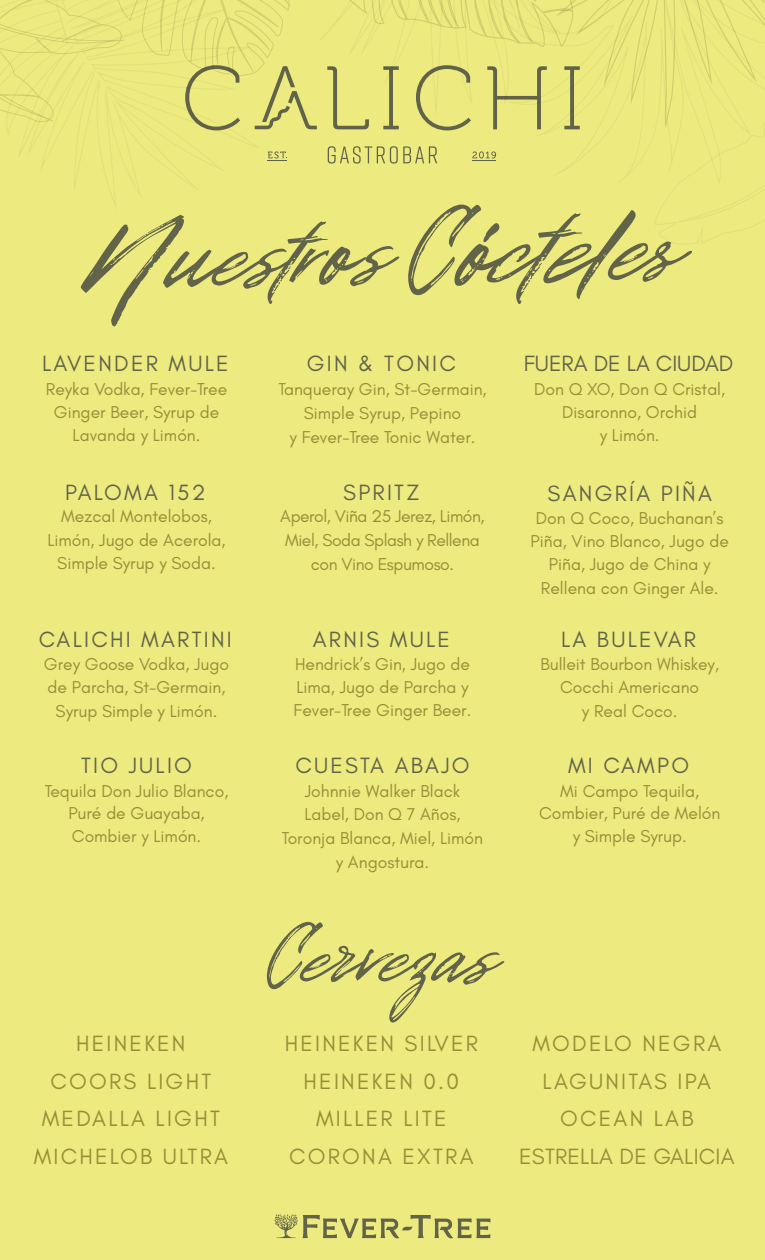
<style>
.page{position:relative;width:765px;height:1260px;background:#edea80}
.page>*{position:absolute;margin:0;border:0;box-sizing:border-box;transform-origin:0 0}
.t1{font:151.38px "Disruptors Script";color:#626449}
.t2{font:125px "Disruptors Script";letter-spacing:-.01em;color:#626449}
.t3{font:22.5px/37.5px "Glacial Indifference";letter-spacing:.1em;color:#978f38;text-align:center}
.t4{font:22.5px "Glacial Indifference";letter-spacing:.1em;color:#626449}
.t5{font:22.5px "Glacial Indifference";color:#626449}
.t6{font:17.5px/22.8px "Glacial Indifference";color:#978f38;text-align:center}
.t7{font:17.5px/23.8px "Glacial Indifference";letter-spacing:-.025em;color:#978f38;text-align:center}
.s1{font-size:166.5px}
</style>
<div class="page">
<svg style="left:274px;top:1214px;width:217px;height:24px"></svg>
<svg style="left:0;top:0;width:765px;height:164px"></svg>
<h1 class="t1" style="left:82px;top:181px;width:598px;rotate:-1deg">Nuestros<span class="s1">Cócteles</span></h1>
<p class="t4" style="left:42px;top:351px;width:188px">LAVENDER MULE</p>
<p class="t6" style="left:46px;top:378px;width:183px">Reyka Vodka, Fever-Tree<br>Ginger Beer, Syrup de<br>Lavanda y Limón.</p>
<p class="t4" style="left:65px;top:479px;width:142px">PALOMA 152</p>
<p class="t6" style="left:47px;top:505px;width:180px;line-height:23.4px">Mezcal Montelobos,<br>Limón, Jugo de Acerola,<br>Simple Syrup y Soda.</p>
<p class="t4" style="left:39px;top:626px;width:194px">CALICHI MARTINI</p>
<p class="t6" style="left:44px;top:653px;width:187px;line-height:23.4px">Grey Goose Vodka, Jugo de Parcha, St-Germain,<br>Syrup Simple y Limón.</p>
<p class="t4" style="left:81px;top:753px;width:112px">TIO JULIO</p>
<p class="t6" style="left:45px;top:780px;width:185px">Tequila Don Julio Blanco,<br>Puré de Guayaba,<br>Combier y Limón.</p>
<p class="t4" style="left:307px;top:351px;width:150px">GIN &amp; TONIC</p>
<p class="t6" style="left:278px;top:378px;width:210px;line-height:23.8px">Tanqueray Gin, St-Germain,<br>Simple Syrup, Pepino<br>y Fever-Tree Tonic Water.</p>
<p class="t4" style="left:343px;top:479px;width:78px">SPRITZ</p>
<p class="t7" style="left:280px;top:505px;width:206px">Aperol, Viña 25 Jerez, Limón,<br>Miel, Soda Splash y Rellena con Vino Espumoso.</p>
<p class="t4" style="left:313px;top:626px;width:139px">ARNIS MULE</p>
<p class="t6" style="left:294px;top:653px;width:179px;text-align:left">Hendrick’s Gin, Jugo de<br>Lima, Jugo de Parcha y<br>Fever-Tree Ginger Beer.</p>
<p class="t4" style="left:295px;top:753px;width:176px">CUESTA ABAJO</p>
<p class="t6" style="left:282px;top:779px;width:203px;line-height:23.8px">Johnnie Walker Black<br>Label, Don Q 7 Años,<br>Toronja Blanca, Miel, Limón y Angostura.</p>
<h2 class="t2" style="left:261px;top:894px;width:233px">Cervezas</h2>
<p class="t5" style="left:524px;top:351px;width:211px">FUERA DE LA CIUDAD</p>
<p class="t6" style="left:534px;top:378px;width:192px">Don Q XO, Don Q Cristal,<br>Disaronno, Orchid<br>y Limón.</p>
<p class="t4" style="left:548px;top:481px;width:166px">SANGRÍA PIÑA</p>
<p class="t6" style="left:531px;top:506px;width:200px;line-height:23.4px">Don Q Coco, Buchanan’s<br>Piña, Vino Blanco, Jugo de<br>Piña, Jugo de China y<br>Rellena con Ginger Ale.</p>
<p class="t4" style="left:561px;top:626px;width:137px">LA BULEVAR</p>
<p class="t6" style="left:540px;top:653px;width:180px;line-height:23.4px">Bulleit Bourbon Whiskey,<br>Cocchi Americano<br>y Real Coco.</p>
<p class="t4" style="left:568px;top:753px;width:122px">MI CAMPO</p>
<p class="t6" style="left:539px;top:780px;width:183px">Mi Campo Tequila,<br>Combier, Puré de Melón y Simple Syrup.</p>
<p class="t3" style="left:34px;top:1025px;width:196px">HEINEKEN<br>COORS LIGHT<br>MEDALLA LIGHT<br>MICHELOB ULTRA</p>
<p class="t3" style="left:285px;top:1025px;width:195px">HEINEKEN SILVER<br>HEINEKEN 0.0<br>MILLER LITE<br>CORONA EXTRA</p>
<p class="t3" style="left:519px;top:1025px;width:217px">MODELO NEGRA<br>LAGUNITAS IPA<br>OCEAN LAB<br>ESTRELLA DE GALICIA</p>
</div>
